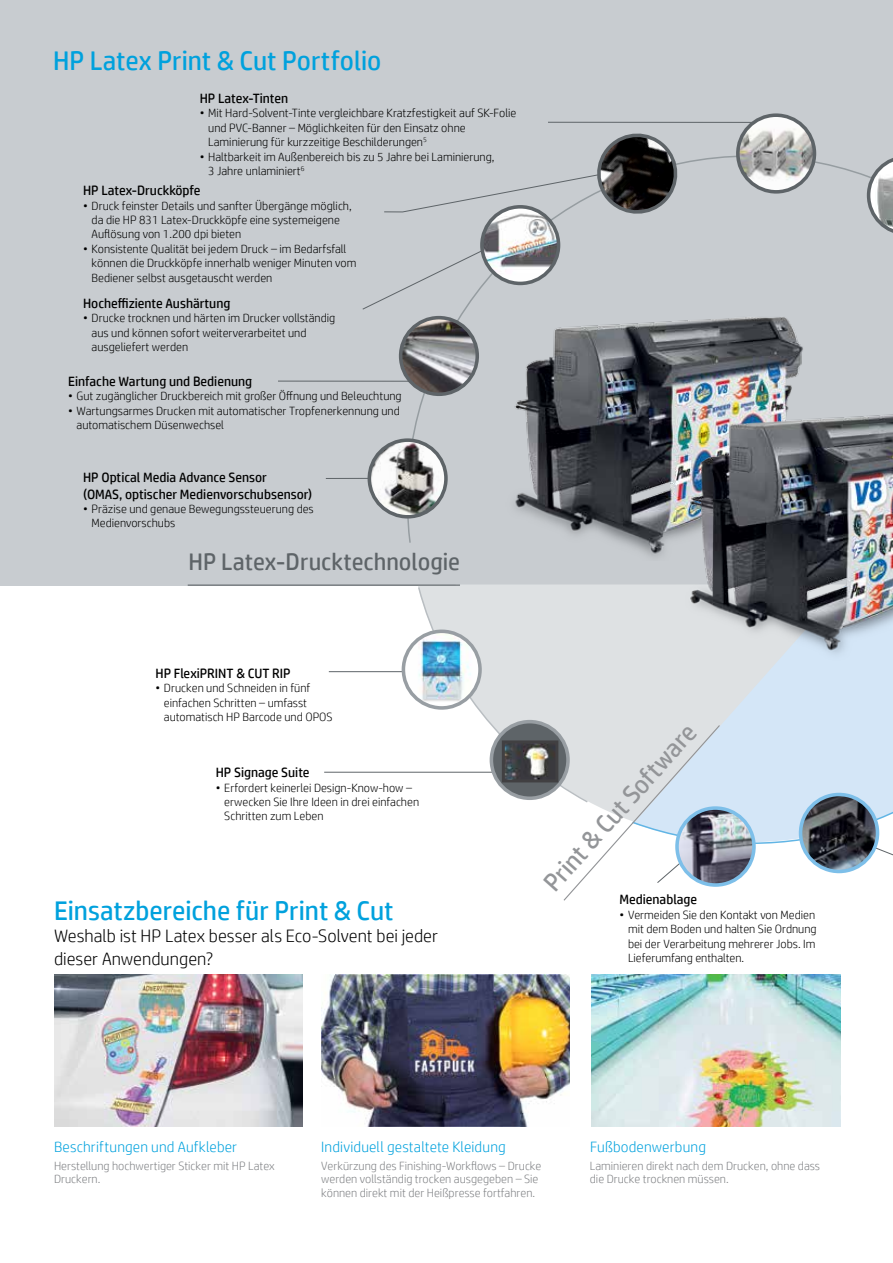
<style>
.page{position:relative;width:893px;height:1263px;background:#fff}
.page>*{position:absolute;margin:0;border:0;box-sizing:border-box;transform-origin:0 0}
.t1{font:27px "HP Simplified";color:#00a1dd}
.t2{font:25.5px "HP Simplified";color:#939598}
.t3{font:24px "HP Simplified";color:#5e6468}
.t4{font:300 18px/22.5px "HP Simplified";color:#000}
.t5{font:300 15px "HP Simplified";letter-spacing:.01em;color:#00a1dd}
.t6{font:13.5px/16.2px "HP Simplified";color:#000}
.t7{font:300 12px/14.4px "HP Simplified";color:#000}
.t8{font:300 12px/13.5px "HP Simplified";color:#808285}
</style>
<div class="page">
<div style="left:0;top:0;width:893px;height:585px;background:#c8ccd0"></div>
<hr style="left:278px;top:381px;width:164px;height:1px;background:#5e6468">
<svg style="left:878px;top:848px;width:15px;height:8px"></svg>
<svg style="left:721px;top:666px;width:172px;height:178px"></svg>
<img style="left:721px;top:808px;width:33px;height:75px">
<div style="left:675px;top:806px;width:81px;height:81px;border:4px solid #7dbfe9;border-radius:50%"></div>
<img style="left:800px;top:794px;width:78px;height:78px">
<div style="left:798px;top:792px;width:81px;height:81px;border:4px solid #7dbfe9;border-radius:50%"></div>
<hr style="left:326px;top:478px;width:68px;height:1px;background:#5e6468">
<svg style="left:362px;top:251px;width:124px;height:59px"></svg>
<svg style="left:867px;top:158px;width:26px;height:75px"></svg>
<hr style="left:548px;top:122px;width:219px;height:1px;background:#5e6468">
<img style="left:321px;top:975px;width:249px;height:151px">
<img style="left:592px;top:975px;width:248px;height:151px">
<img style="left:54px;top:975px;width:249px;height:151px">
<img style="left:737px;top:118px;width:75px;height:71px">
<div style="left:736px;top:113px;width:81px;height:81px;border:4px solid #5e6468;border-radius:50%"></div>
<svg style="left:384px;top:133px;width:300px;height:83px"></svg>
<img style="left:482px;top:207px;width:77px;height:76px;border-radius:38px">
<div style="left:480px;top:205px;width:80px;height:80px;border:4px solid #5e6468;border-radius:50%"></div>
<img style="left:400px;top:318px;width:77px;height:77px">
<div style="left:399px;top:316px;width:80px;height:80px;border:4px solid #5e6468;border-radius:50%"></div>
<img style="left:372px;top:443px;width:71px;height:69px">
<div style="left:367px;top:438px;width:81px;height:81px;border:4px solid #5e6468;border-radius:50%"></div>
<svg style="left:167px;top:512px;width:554px;height:389px"></svg>
<img style="left:493px;top:317px;width:310px;height:243px">
<img style="left:662px;top:395px;width:231px;height:271px">
<h1 class="t1" style="left:53px;top:45px;width:330px">HP Latex Print &amp; Cut Portfolio</h1>
<p class="t6" style="left:200px;top:90px;width:90px">HP Latex-Tinten</p>
<p class="t7" style="left:208px;top:106px;width:310px;text-indent:-9px">• Mit Hard-Solvent-Tinte vergleichbare Kratzfestigkeit auf SK-Folie und PVC-Banner – Möglichkeiten für den Einsatz ohne<br>Laminierung für kurzzeitige Beschilderungen<sup>5</sup></p>
<p class="t7" style="left:208px;top:149px;width:288px;text-indent:-9px">• Haltbarkeit im Außenbereich bis zu 5 Jahre bei Laminierung,<br>3 Jahre unlaminiert<sup>6</sup></p>
<p class="t6" style="left:83px;top:182px;width:119px">HP Latex-Druckköpfe</p>
<p class="t7" style="left:92px;top:198px;width:262px;text-indent:-9px">• Druck feinster Details und sanfter Übergänge möglich, da die HP 831 Latex-Druckköpfe eine systemeigene<br>Auflösung von 1.200 dpi bieten</p>
<p class="t7" style="left:92px;top:241px;width:266px;text-indent:-9px">• Konsistente Qualität bei jedem Druck – im Bedarfsfall können die Druckköpfe innerhalb weniger Minuten vom<br>Bediener selbst ausgetauscht werden</p>
<p class="t6" style="left:83px;top:295px;width:149px">Hocheffiziente Aushärtung</p>
<p class="t7" style="left:92px;top:311px;width:245px;text-indent:-9px">• Drucke trocknen und härten im Drucker vollständig aus und können sofort weiterverarbeitet und ausgeliefert werden</p>
<p class="t6" style="left:68px;top:373px;width:186px">Einfache Wartung und Bedienung</p>
<p class="t7" style="left:68px;top:389px;width:335px">• Gut zugänglicher Druckbereich mit großer Öffnung und Beleuchtung</p>
<p class="t7" style="left:77px;top:403px;width:325px;text-indent:-9px">• Wartungsarmes Drucken mit automatischer Tropfenerkennung und automatischem Düsenwechsel</p>
<p class="t6" style="left:83px;top:469px;width:231px">HP Optical Media Advance Sensor<br>(OMAS, optischer Medienvorschubsensor)</p>
<p class="t7" style="left:92px;top:501px;width:224px;text-indent:-9px">• Präzise und genaue Bewegungssteuerung des<br>Medienvorschubs</p>
<h3 class="t3" style="left:189px;top:548px;width:273px">HP Latex-Drucktechnologie</h3>
<p class="t6" style="left:155px;top:665px;width:137px">HP FlexiPRINT &amp; CUT RIP</p>
<p class="t7" style="left:164px;top:681px;width:170px;text-indent:-9px">• Drucken und Schneiden in fünf einfachen Schritten – umfasst automatisch HP Barcode und OPOS</p>
<p class="t6" style="left:216px;top:764px;width:95px">HP Signage Suite</p>
<p class="t7" style="left:224px;top:780px;width:196px;text-indent:-9px">• Erfordert keinerlei Design-Know-how – erwecken Sie Ihre Ideen in drei einfachen<br>Schritten zum Leben</p>
<h1 class="t1" style="left:54px;top:895px;width:341px">Einsatzbereiche für Print &amp; Cut</h1>
<h3 class="t4" style="left:54px;top:924px;width:385px">Weshalb ist HP Latex besser als Eco-Solvent bei jeder dieser Anwendungen?</h3>
<h2 class="t2" style="left:537px;top:877px;width:216px;rotate:-48deg">Print &amp; Cut Software</h2>
<p class="t6" style="left:619px;top:891px;width:79px">Medienablage</p>
<p class="t7" style="left:628px;top:907px;width:190px;text-indent:-9px">• Vermeiden Sie den Kontakt von Medien mit dem Boden und halten Sie Ordnung bei der Verarbeitung mehrerer Jobs. Im Lieferumfang enthalten.</p>
<p class="t5" style="left:54px;top:1139px;width:185px">Beschriftungen und Aufkleber</p>
<p class="t5" style="left:321px;top:1139px;width:186px">Individuell gestaltete Kleidung</p>
<p class="t5" style="left:590px;top:1139px;width:118px">Fußbodenwerbung</p>
<p class="t8" style="left:54px;top:1158px;width:222px">Herstellung hochwertiger Sticker mit HP Latex<br>Druckern.</p>
<p class="t8" style="left:321px;top:1158px;width:222px">Verkürzung des Finishing-Workflows – Drucke werden vollständig trocken ausgegeben – Sie können direkt mit der Heißpresse fortfahren.</p>
<p class="t8" style="left:590px;top:1158px;width:232px">Laminieren direkt nach dem Drucken, ohne dass die Drucke trocknen müssen.</p>
</div>
